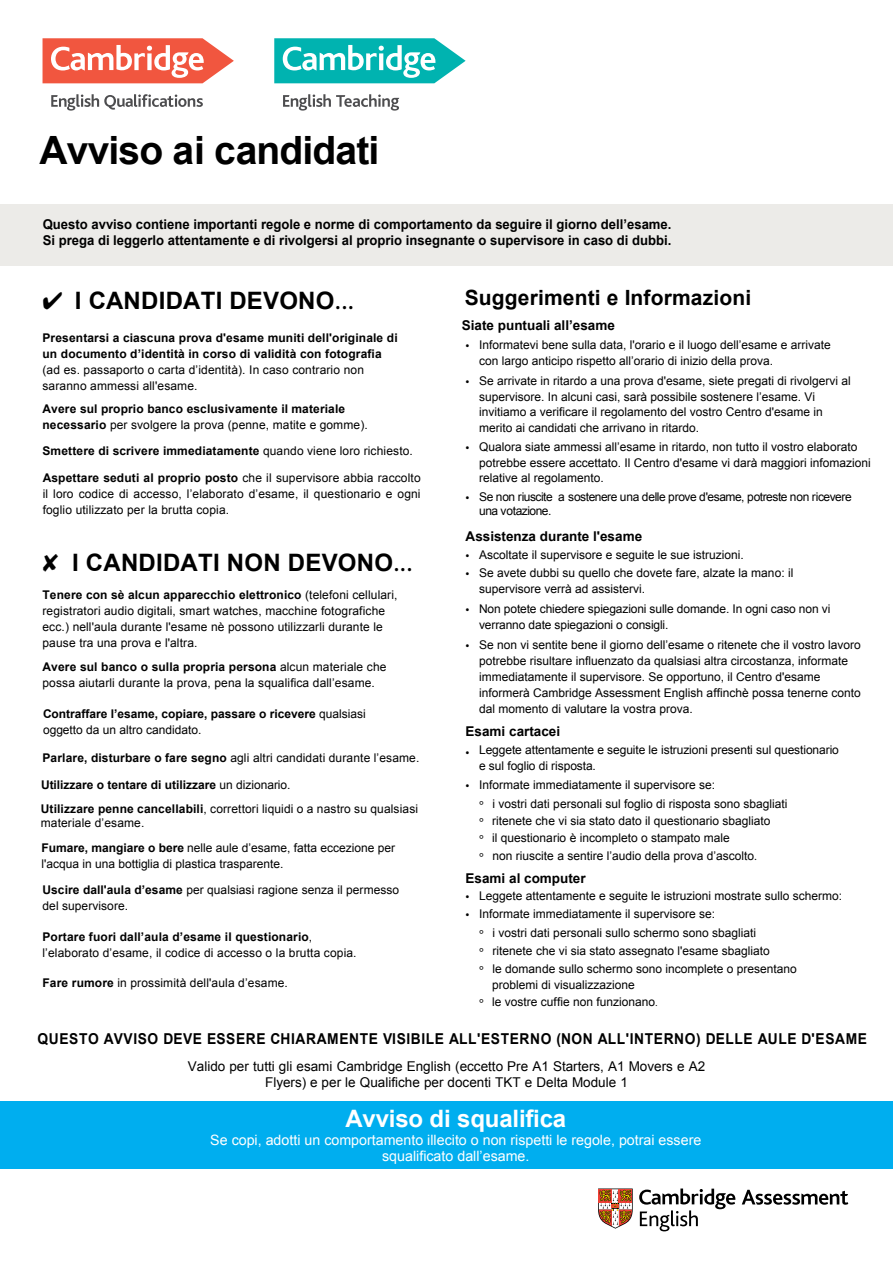
<style>
.page{position:relative;width:893px;height:1263px;background:#fff}
.page>*{position:absolute;margin:0;border:0;box-sizing:border-box;transform-origin:0 0}
.t1{font:700 39px "Arial";letter-spacing:-.02em;color:#000}
.t2{font:700 24px "Arial";letter-spacing:.01em;color:#000}
.t3{font:700 24px "Arial";letter-spacing:-.01em;color:#fff}
.t4{font:700 21px "Arial";letter-spacing:.01em;color:#000}
.t5{font:700 15px "Arial";letter-spacing:.045em;color:#000;scale:.92 1}
.t6{font:14.25px/15.8px "Arial";color:#fff;text-align:center}
.t7{font:700 13.5px/16.4px "Arial";color:#000}
.t8{font:13.5px/16.2px "Arial";color:#000;text-align:center}
.t9{font:12px/16px "Arial";color:#000}
.t10{font:700 12px/16px "Arial";letter-spacing:.01em;color:#000}
.t11{font:12px/14.4px "Arial";letter-spacing:-.04em;color:#000}
.s1{font-family:"Bliss Pro"}
.s2{font-weight:400}
.s3{font-weight:700}
.s4{font-family:"Bliss Pro";font-weight:300;font-size:13.5px}
.s5{font-family:"Bliss Pro";font-weight:300}
</style>
<div class="page">
<div style="left:0;top:204px;width:893px;height:62px;background:#ecebe8"></div>
<div style="left:0;top:1101px;width:893px;height:67px;background:#00aeef"></div>
<svg style="left:51px;top:94px;width:152px;height:17px"></svg>
<svg style="left:43px;top:38px;width:191px;height:45px"></svg>
<svg style="left:274px;top:38px;width:192px;height:45px"></svg>
<svg style="left:283px;top:94px;width:116px;height:17px"></svg>
<svg style="left:742px;top:1190px;width:106px;height:15px"></svg>
<svg style="left:639px;top:1188px;width:96px;height:43px"></svg>
<svg style="left:598px;top:1188px;width:35px;height:40px"></svg>
<p class="t1" style="left:40px;top:124px;width:341px">Avviso ai candidati</p>
<p class="t7" style="left:43px;top:216px;width:630px">Questo avviso contiene importanti regole e norme di comportamento da seguire il giorno dell’esame.<br>Si prega di leggerlo attentamente e di rivolgersi al proprio insegnante o supervisore in caso di dubbi.</p>
<p class="t2" style="left:43px;top:285px;width:313px">✔ I CANDIDATI DEVONO<span class="s1">...</span></p>
<p class="t10" style="left:43px;top:331px;width:357px">Presentarsi a ciascuna prova d'esame muniti dell'originale di un documento d’identità in corso di validità con fotografia <span class="s2">(ad es. passaporto o carta d’identità). In caso contrario non saranno ammessi all'esame.</span></p>
<p class="t10" style="left:43px;top:401px;width:327px">Avere sul proprio banco esclusivamente il materiale necessario <span class="s2">per svolgere la prova (penne, matite e gomme).</span></p>
<p class="t10" style="left:43px;top:444px;width:372px">Smettere di scrivere immediatamente <span class="s2">quando viene loro richiesto.</span></p>
<p class="t9" style="left:43px;top:470px;width:379px;text-align:justify"><span class="s3">Aspettare seduti al proprio posto</span> che il supervisore abbia raccolto il loro codice di accesso, l’elaborato d’esame, il questionario e ogni foglio utilizzato per la brutta copia.</p>
<p class="t2" style="left:72px;top:546px;width:342px">I CANDIDATI NON DEVONO<span class="s1">...</span></p>
<p class="t9" style="left:43px;top:587px;width:357px"><span class="s3">Tenere con sè alcun apparecchio elettronico</span> (telefoni cellulari, registratori audio digitali, smart watches, macchine fotografiche ecc.) nell'aula durante l'esame nè possono utilizzarli durante le pause tra una prova e l'altra.</p>
<p class="t9" style="left:43px;top:659px;width:345px"><span class="s3">Avere sul banco o sulla propria persona</span> alcun materiale che possa aiutarli durante la prova, pena la squalifica dall’esame.</p>
<p class="t10" style="left:43px;top:706px;width:324px">Contraffare l’esame, copiare, passare o ricevere <span class="s2">qualsiasi oggetto da un altro candidato.</span></p>
<p class="t9" style="left:43px;top:749px;width:378px"><span class="s3">Parlare, disturbare o fare segno</span> agli altri candidati durante l’esame.</p>
<p class="t10" style="left:41px;top:773px;width:379px;line-height:24.2px">Utilizzare o tentare di utilizzare <span class="s2">un dizionario.<br></span>Utilizzare penne cancellabili<span class="s2">, correttori liquidi o a nastro su qualsiasi</span></p>
<p class="t9" style="left:41px;top:811px;width:356px;line-height:24.6px">materiale d’esame.<br><span class="s3">Fumare, mangiare o bere</span> nelle aule d’esame, fatta eccezione per</p>
<p class="t9" style="left:42px;top:851px;width:359px;line-height:26.1px">l'acqua in una bottiglia di plastica trasparente.<br><span class="s3">Uscire dall'aula d’esame</span> per qualsiasi ragione senza il permesso</p>
<p class="t9" style="left:43px;top:898px;width:87px">del supervisore.</p>
<p class="t9" style="left:43px;top:928px;width:316px"><span class="s3">Portare fuori dall’aula d’esame il questionario</span>, l’elaborato d’esame, il codice di accesso o la brutta copia.</p>
<p class="t9" style="left:43px;top:975px;width:247px"><span class="s3">Fare rumore</span> in prossimità dell'aula d’esame.</p>
<p class="t4" style="left:465px;top:283px;width:288px">Suggerimenti e Informazioni</p>
<p class="t9" style="left:479px;top:337px;width:353px;line-height:15.6px;text-indent:-14px"><span class="s4">•</span> Informatevi bene sulla data, l'orario e il luogo dell’esame e arrivate con largo anticipo rispetto all’orario di inizio della prova.</p>
<p class="t9" style="left:479px;top:373px;width:373px;text-indent:-14px"><span class="s4">•</span> Se arrivate in ritardo a una prova d'esame, siete pregati di rivolgervi al supervisore. In alcuni casi, sarà possibile sostenere l’esame. Vi invitiamo a verificare il regolamento del vostro Centro d'esame in merito ai candidati che arrivano in ritardo.</p>
<p class="t9" style="left:479px;top:439px;width:393px;line-height:15.6px;text-indent:-14px"><span class="s4">•</span> Qualora siate ammessi all’esame in ritardo, non tutto il vostro elaborato potrebbe essere accettato. Il Centro d'esame vi darà maggiori infomazioni relative al regolamento.</p>
<p class="t11" style="left:479px;top:489px;width:374px;text-indent:-14px"><span class="s4">•</span> Se non riuscite a sostenere una delle prove d'esame, potreste non ricevere una votazione.</p>
<p class="t7" style="left:466px;top:528px;width:178px">Assistenza durante l'esame</p>
<p class="t9" style="left:466px;top:547px;width:280px"><span class="s4">•</span> Ascoltate il supervisore e seguite le sue istruzioni.</p>
<p class="t9" style="left:479px;top:565px;width:316px;line-height:15.6px;text-indent:-14px"><span class="s4">•</span> Se avete dubbi su quello che dovete fare, alzate la mano: il supervisore verrà ad assistervi.</p>
<p class="t9" style="left:479px;top:601px;width:353px;line-height:15.6px;text-indent:-14px"><span class="s4">•</span> Non potete chiedere spiegazioni sulle domande. In ogni caso non vi verranno date spiegazioni o consigli.</p>
<p class="t9" style="left:479px;top:637px;width:383px;text-indent:-14px"><span class="s4">•</span> Se non vi sentite bene il giorno dell’esame o ritenete che il vostro lavoro potrebbe risultare influenzato da qualsiasi altra circostanza, informate immediatamente il supervisore. Se opportuno, il Centro d'esame informerà Cambridge Assessment English affinchè possa tenerne conto dal momento di valutare la vostra prova.</p>
<p class="t7" style="left:466px;top:723px;width:96px">Esami cartacei</p>
<p class="t9" style="left:479px;top:742px;width:361px;line-height:15.6px;text-indent:-14px"><span class="s4">•</span> Leggete attentamente e seguite le istruzioni presenti sul questionario e sul foglio di risposta.</p>
<p class="t9" style="left:479px;top:775px;width:310px;line-height:18.8px;text-indent:-13px"><span class="s4">•</span> Informate immediatamente il supervisore se:<br><span class="s5">°</span> i vostri dati personali sul foglio di risposta sono sbagliati</p>
<p class="t9" style="left:479px;top:812px;width:293px;line-height:17.5px"><span class="s5">°</span> ritenete che vi sia stato dato il questionario sbagliato <span class="s5">°</span> il questionario è incompleto o stampato male<br><span class="s5">°</span> non riuscite a sentire l’audio della prova d’ascolto<span class="s4">.</span></p>
<p class="t7" style="left:466px;top:870px;width:122px">Esami al computer</p>
<p class="t9" style="left:466px;top:888px;width:378px"><span class="s4">•</span> Leggete attentamente e seguite le istruzioni mostrate sullo schermo:</p>
<p class="t9" style="left:479px;top:904px;width:319px;line-height:18.3px;text-indent:-13px"><span class="s4">•</span> Informate immediatamente il supervisore se:<br><span class="s5">°</span> i vostri dati personali sullo schermo sono sbagliati<br><span class="s5">°</span> ritenete che vi sia stato assegnato l'esame sbagliato<br><span class="s5">°</span> le domande sullo schermo sono incomplete o presentano</p>
<p class="t9" style="left:479px;top:993px;width:180px"><span class="s5">°</span> le vostre cuffie non funzionano<span class="s5">.</span></p>
<p class="t7" style="left:462px;top:318px;width:155px">Siate puntuali all’esame</p>
<p class="t9" style="left:492px;top:976px;width:144px">problemi di visualizzazione</p>
<p class="t5" style="left:37px;top:1028px;width:903px">QUESTO AVVISO DEVE ESSERE CHIARAMENTE VISIBILE ALL'ESTERNO (NON ALL'INTERNO) DELLE AULE D'ESAME</p>
<p class="t8" style="left:188px;top:1058px;width:519px">Valido per tutti gli esami Cambridge English (eccetto Pre A1 Starters, A1 Movers e A2<br>Flyers) e per le Qualifiche per docenti TKT e Delta Module 1</p>
<p class="t3" style="left:345px;top:1102px;width:222px">Avviso di squalifica</p>
<p class="t6" style="left:210px;top:1132px;width:493px">Se copi, adotti un comportamento illecito o non rispetti le regole, potrai essere squalificato dall’esame.</p>
</div>
